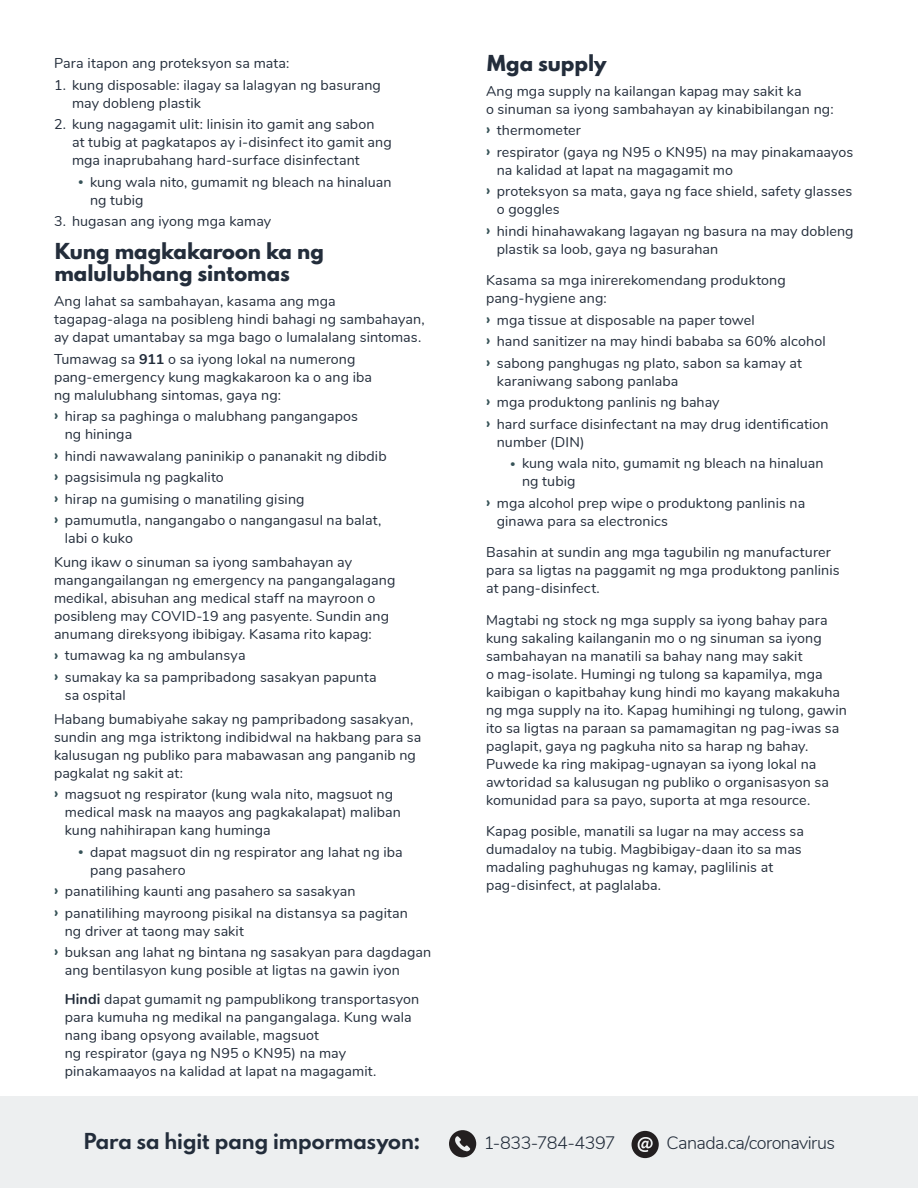
<style>
.page{position:relative;width:918px;height:1188px;background:#fff}
.page>*{position:absolute;margin:0;border:0;box-sizing:border-box;transform-origin:0 0}
.t1{font:800 19.5px/22.5px "Spartan";letter-spacing:-.035em;color:#232d3b}
.t2{font:700 19.5px "Spartan";letter-spacing:-.035em;color:#232d3b}
.t3{font:300 18px "Nunito";letter-spacing:-.03em;color:#232d3b}
.BODY{font:14.25px/18px "Nunito";letter-spacing:.005em;color:#232d3b}
.s1{font-weight:900;font-size:10.5px;color:#365257}
.s2{font-weight:700}
.s3{font-weight:800;font-size:15px;color:#365257}
</style>
<div class="page">
<div style="left:0;top:1096px;width:918px;height:92px;background:#edeff0"></div>
<svg style="left:449px;top:1130px;width:27px;height:27px"></svg>
<svg style="left:632px;top:1131px;width:27px;height:27px"></svg>
<p class="BODY" style="left:54px;top:54px;width:237px">Para itapon ang proteksyon sa mata:</p>
<p class="BODY" style="left:72px;top:75px;width:310px;text-indent:-18px">1. kung disposable: ilagay sa lalagyan ng basurang may dobleng plastik</p>
<p class="BODY" style="left:72px;top:115px;width:321px;text-indent:-18px">2. kung nagagamit ulit: linisin ito gamit ang sabon<br>at tubig at pagkatapos ay i-disinfect ito gamit ang mga inaprubahang hard-surface disinfectant</p>
<p class="BODY" style="left:90px;top:172px;width:303px;text-indent:-12px"><span class="s1">•</span> kung wala nito, gumamit ng bleach na hinaluan ng tubig</p>
<p class="BODY" style="left:54px;top:212px;width:219px">3. hugasan ang iyong mga kamay</p>
<h2 class="t1" style="left:54px;top:239px;width:272px">Kung magkakaroon ka ng malulubhang sintomas</h2>
<p class="BODY" style="left:54px;top:291px;width:372px">Ang lahat sa sambahayan, kasama ang mga tagapag-alaga na posibleng hindi bahagi ng sambahayan, ay dapat umantabay sa mga bago o lumalalang sintomas.</p>
<p class="BODY" style="left:54px;top:349px;width:320px">Tumawag sa <span class="s2">911</span> o sa iyong lokal na numerong pang-emergency kung magkakaroon ka o ang iba ng malulubhang sintomas, gaya ng:</p>
<p class="BODY" style="left:65px;top:406px;width:295px;text-indent:-11px"><span class="s3">›</span> hirap sa paghinga o malubhang pangangapos ng hininga</p>
<p class="BODY" style="left:54px;top:446px;width:334px"><span class="s3">›</span> hindi nawawalang paninikip o pananakit ng dibdib</p>
<p class="BODY" style="left:54px;top:467px;width:171px"><span class="s3">›</span> pagsisimula ng pagkalito</p>
<p class="BODY" style="left:54px;top:489px;width:252px"><span class="s3">›</span> hirap na gumising o manatiling gising</p>
<p class="BODY" style="left:65px;top:511px;width:318px;text-indent:-11px"><span class="s3">›</span> pamumutla, nangangabo o nangangasul na balat, labi o kuko</p>
<p class="BODY" style="left:54px;top:552px;width:343px">Kung ikaw o sinuman sa iyong sambahayan ay mangangailangan ng emergency na pangangalagang medikal, abisuhan ang medical staff na mayroon o posibleng may COVID-19 ang pasyente. Sundin ang anumang direksyong ibibigay. Kasama rito kapag:</p>
<p class="BODY" style="left:54px;top:646px;width:193px"><span class="s3">›</span> tumawag ka ng ambulansya</p>
<p class="BODY" style="left:65px;top:667px;width:313px;text-indent:-11px"><span class="s3">›</span> sumakay ka sa pampribadong sasakyan papunta sa ospital</p>
<p class="BODY" style="left:54px;top:709px;width:369px">Habang bumabiyahe sakay ng pampribadong sasakyan, sundin ang mga istriktong indibidwal na hakbang para sa kalusugan ng publiko para mabawasan ang panganib ng pagkalat ng sakit at:</p>
<p class="BODY" style="left:65px;top:784px;width:338px;text-indent:-11px"><span class="s3">›</span> magsuot ng respirator (kung wala nito, magsuot ng medical mask na maayos ang pagkakalapat) maliban kung nahihirapan kang huminga</p>
<p class="BODY" style="left:90px;top:842px;width:314px;text-indent:-12px"><span class="s1">•</span> dapat magsuot din ng respirator ang lahat ng iba pang pasahero</p>
<p class="BODY" style="left:54px;top:881px;width:303px"><span class="s3">›</span> panatilihing kaunti ang pasahero sa sasakyan</p>
<p class="BODY" style="left:65px;top:903px;width:345px;text-indent:-11px"><span class="s3">›</span> panatilihing mayroong pisikal na distansya sa pagitan ng driver at taong may sakit</p>
<p class="BODY" style="left:65px;top:942px;width:368px;text-indent:-11px"><span class="s3">›</span> buksan ang lahat ng bintana ng sasakyan para dagdagan ang bentilasyon kung posible at ligtas na gawin iyon</p>
<p class="BODY" style="left:65px;top:989px;width:356px"><span class="s2">Hindi</span> dapat gumamit ng pampublikong transportasyon para kumuha ng medikal na pangangalaga. Kung wala nang ibang opsyong available, magsuot<br>ng respirator (gaya ng N95 o KN95) na may pinakamaayos na kalidad at lapat na magagamit.</p>
<h2 class="t1" style="left:486px;top:51px;width:122px">Mga supply</h2>
<p class="BODY" style="left:486px;top:81px;width:349px">Ang mga supply na kailangan kapag may sakit ka<br>o sinuman sa iyong sambahayan ay kinabibilangan ng:</p>
<p class="BODY" style="left:486px;top:120px;width:96px"><span class="s3">›</span> thermometer</p>
<p class="BODY" style="left:497px;top:142px;width:358px;text-indent:-11px"><span class="s3">›</span> respirator (gaya ng N95 o KN95) na may pinakamaayos na kalidad at lapat na magagamit mo</p>
<p class="BODY" style="left:497px;top:181px;width:357px;text-indent:-11px"><span class="s3">›</span> proteksyon sa mata, gaya ng face shield, safety glasses o goggles</p>
<p class="BODY" style="left:497px;top:221px;width:358px;text-indent:-11px"><span class="s3">›</span> hindi hinahawakang lagayan ng basura na may dobleng plastik sa loob, gaya ng basurahan</p>
<p class="BODY" style="left:486px;top:270px;width:301px">Kasama sa mga inirerekomendang produktong pang-hygiene ang:</p>
<p class="BODY" style="left:486px;top:310px;width:270px"><span class="s3">›</span> mga tissue at disposable na paper towel</p>
<p class="BODY" style="left:486px;top:331px;width:341px"><span class="s3">›</span> hand sanitizer na may hindi bababa sa 60% alcohol</p>
<p class="BODY" style="left:497px;top:353px;width:307px;text-indent:-11px"><span class="s3">›</span> sabong panghugas ng plato, sabon sa kamay at karaniwang sabong panlaba</p>
<p class="BODY" style="left:486px;top:392px;width:235px"><span class="s3">›</span> mga produktong panlinis ng bahay</p>
<p class="BODY" style="left:497px;top:414px;width:333px;text-indent:-11px"><span class="s3">›</span> hard surface disinfectant na may drug identification number (DIN)</p>
<p class="BODY" style="left:522px;top:453px;width:303px;text-indent:-12px"><span class="s1">•</span> kung wala nito, gumamit ng bleach na hinaluan ng tubig</p>
<p class="BODY" style="left:497px;top:493px;width:310px;text-indent:-11px"><span class="s3">›</span> mga alcohol prep wipe o produktong panlinis na ginawa para sa electronics</p>
<p class="BODY" style="left:486px;top:542px;width:355px">Basahin at sundin ang mga tagubilin ng manufacturer para sa ligtas na paggamit ng mga produktong panlinis at pang-disinfect.</p>
<p class="BODY" style="left:486px;top:610px;width:362px">Magtabi ng stock ng mga supply sa iyong bahay para kung sakaling kailanganin mo o ng sinuman sa iyong sambahayan na manatili sa bahay nang may sakit<br>o mag-isolate. Humingi ng tulong sa kapamilya, mga kaibigan o kapitbahay kung hindi mo kayang makakuha ng mga supply na ito. Kapag humihingi ng tulong, gawin ito sa ligtas na paraan sa pamamagitan ng pag-iwas sa paglapit, gaya ng pagkuha nito sa harap ng bahay.<br>Puwede ka ring makipag-ugnayan sa iyong lokal na awtoridad sa kalusugan ng publiko o organisasyon sa komunidad para sa payo, suporta at mga resource.</p>
<p class="BODY" style="left:486px;top:821px;width:320px">Kapag posible, manatili sa lugar na may access sa dumadaloy na tubig. Magbibigay-daan ito sa mas madaling paghuhugas ng kamay, paglilinis at pag-disinfect, at paglalaba.</p>
<h1 class="t2" style="left:83px;top:1126px;width:339px">Para sa higit pang impormasyon:</h1>
<p class="t3" style="left:484px;top:1129px;width:133px">1-833-784-4397</p>
<p class="t3" style="left:666px;top:1129px;width:170px">Canada.ca/coronavirus</p>
</div>
